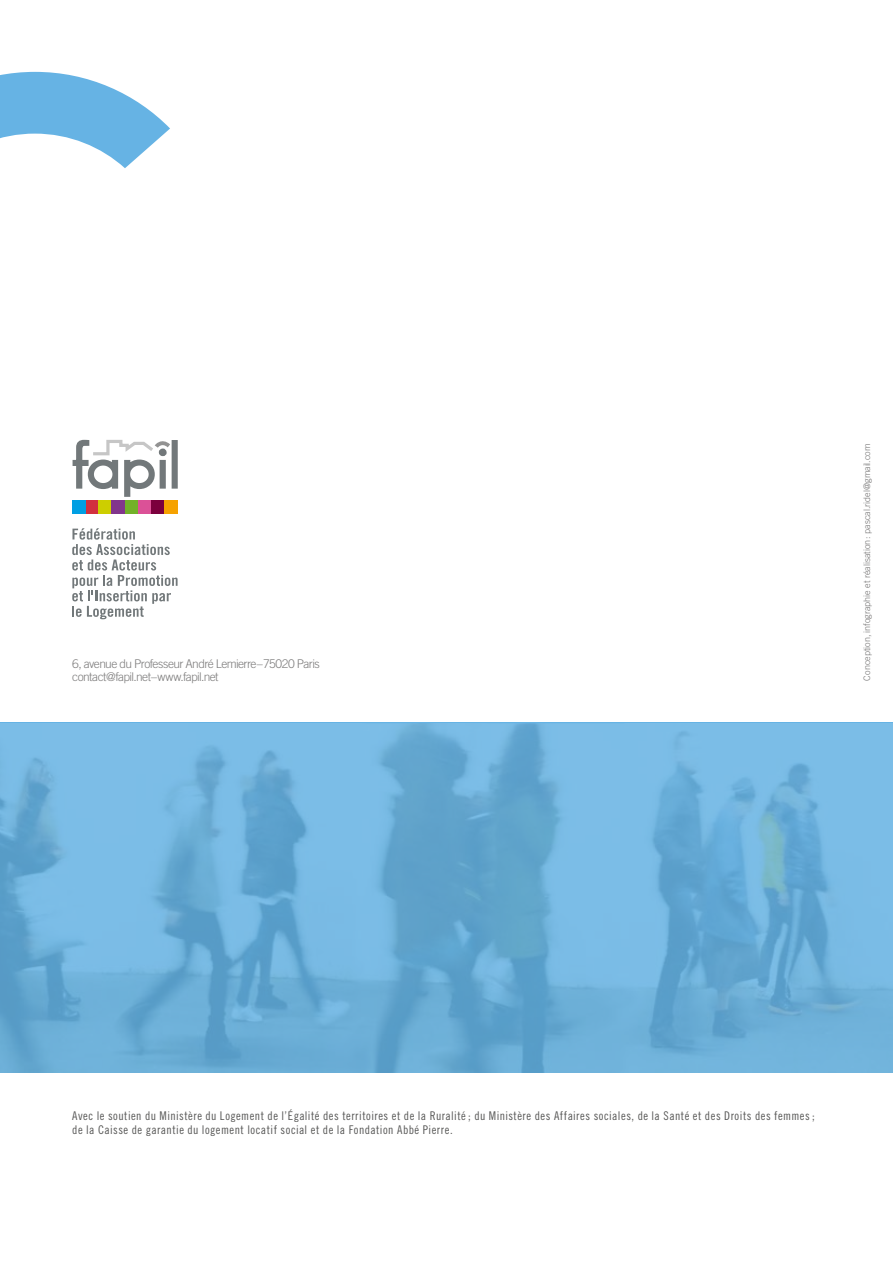
<style>
.page{position:relative;width:893px;height:1263px;background:#fff}
.page>*{position:absolute;margin:0;border:0;box-sizing:border-box;transform-origin:0 0}
.t1{font:12px/13.5px "Trade Gothic LT Std Cn 18";letter-spacing:.04em;color:#575756}
.t2{font:300 12px/13.5px "Trade Gothic LT Std";letter-spacing:-.05em;color:#7c7b7b}
.t3{font:300 9px "Trade Gothic LT Std";letter-spacing:.005em;color:#706f6f}
</style>
<div class="page">
<img style="left:0;top:723px;width:893px;height:349px">
<svg style="left:0;top:72px;width:170px;height:96px"></svg>
<div style="left:86px;top:501px;width:13px;height:13px;background:#d2303f"></div>
<div style="left:72px;top:501px;width:14px;height:13px;background:#009fe3"></div>
<div style="left:99px;top:501px;width:13px;height:13px;background:#cdce00"></div>
<div style="left:112px;top:501px;width:13px;height:13px;background:#82368c"></div>
<div style="left:125px;top:501px;width:13px;height:13px;background:#72b129"></div>
<div style="left:138px;top:501px;width:13px;height:13px;background:#db5197"></div>
<div style="left:151px;top:501px;width:14px;height:13px;background:#7b003d"></div>
<div style="left:164px;top:501px;width:14px;height:13px;background:#f6a200"></div>
<svg style="left:174px;top:440px;width:4px;height:49px"></svg>
<svg style="left:72px;top:440px;width:102px;height:57px"></svg>
<svg style="left:72px;top:528px;width:106px;height:91px"></svg>
<p class="t2" style="left:72px;top:657px;width:249px">6, avenue du Professeur André Lemierre–75020 Paris contact@fapil.net–www.fapil.net</p>
<p class="t3" style="left:861px;top:681px;width:239px;rotate:-90deg">Conception, infographie et réalisation: pascal.ridel@gmail.com</p>
<p class="t1" style="left:72px;top:1109px;width:744px">Avec le soutien du Ministère du Logement de l’Égalité des territoires et de la Ruralité ; du Ministère des Affaires sociales, de la Santé et des Droits des femmes ; de la Caisse de garantie du logement locatif social et de la Fondation Abbé Pierre.</p>
</div>
